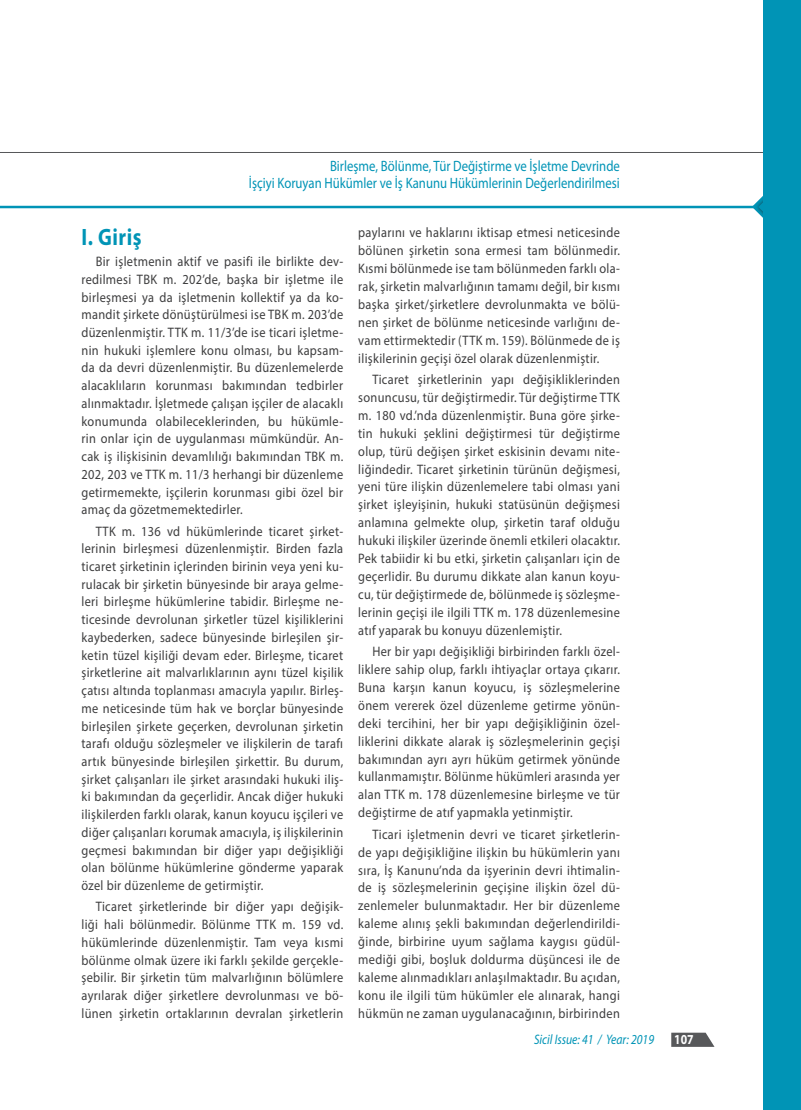
<style>
.page{position:relative;width:801px;height:1110px;background:#fff}
.page>*{position:absolute;margin:0;border:0;box-sizing:border-box;transform-origin:0 0}
.t1{font:700 23.75px "Myriad Pro";letter-spacing:.025em;color:#0094b6;scale:.85 1}
.t2{font:15px/17.5px "Myriad Pro";color:#0094b6;text-align:right;scale:.85 1}
.t3{font:13.75px/17.8px "Myriad Pro";letter-spacing:.025em;color:#3e3e3f;text-align:justify;scale:.9 1}
.t4{font:italic 13.75px "Myriad Pro";color:#0094b6;scale:.85 1}
.t5{font:700 13.75px "Myriad Pro";color:#fff;scale:.85 1}
</style>
<div class="page">
<hr style="left:0;top:152px;width:765px;height:1px;background:#57585a">
<hr style="left:0;top:206px;width:787px;height:2px;background:#0094b6">
<svg style="left:752px;top:196px;width:11px;height:22px"></svg>
<div style="left:763px;top:0;width:38px;height:1109px;background:#0094b6"></div>
<svg style="left:671px;top:1032px;width:43px;height:14px"></svg>
<p class="t2" style="left:249px;top:157px;width:438px">Birleşme, Bölünme, Tür Değiştirme ve İşletme Devrinde<br>İşçiyi Koruyan Hükümler ve İş Kanunu Hükümlerinin Değerlendirilmesi</p>
<h1 class="t1" style="left:81px;top:221px;width:72px">I. Giriş</h1>
<p class="t3" style="left:81px;top:252px;width:292px;text-indent:14px">Bir işletmenin aktif ve pasifi ile birlikte dev&shy;redilmesi TBK m. 202’de, başka bir işletme ile birleşmesi ya da işletmenin kollektif ya da ko&shy;mandit şirkete dönüştürülmesi ise TBK m. 203’de düzenlenmiştir. TTK m. 11/3’de ise ticari işletme&shy;nin hukuki işlemlere konu olması, bu kapsam&shy;da da devri düzenlenmiştir. Bu düzenlemelerde alacaklıların korunması bakımından tedbirler alınmaktadır. İşletmede çalışan işçiler de alacaklı konumunda olabileceklerinden, bu hükümle&shy;rin onlar için de uygulanması mümkündür. An&shy;cak iş ilişkisinin devamlılığı bakımından TBK m.<br>202, 203 ve TTK m. 11/3 herhangi bir düzenleme getirmemekte, işçilerin korunması gibi özel bir amaç da gözetmemektedirler.</p>
<p class="t3" style="left:81px;top:521px;width:292px;text-indent:14px">TTK m. 136 vd hükümlerinde ticaret şirket&shy;lerinin birleşmesi düzenlenmiştir. Birden fazla ticaret şirketinin içlerinden birinin veya yeni ku&shy;rulacak bir şirketin bünyesinde bir araya gelme&shy;leri birleşme hükümlerine tabidir. Birleşme ne&shy;ticesinde devrolunan şirketler tüzel kişiliklerini kaybederken, sadece bünyesinde birleşilen şir&shy;ketin tüzel kişiliği devam eder. Birleşme, ticaret şirketlerine ait malvarlıklarının aynı tüzel kişilik çatısı altında toplanması amacıyla yapılır. Birleş&shy;me neticesinde tüm hak ve borçlar bünyesinde birleşilen şirkete geçerken, devrolunan şirketin tarafı olduğu sözleşmeler ve ilişkilerin de tarafı artık bünyesinde birleşilen şirkettir. Bu durum, şirket çalışanları ile şirket arasındaki hukuki iliş&shy;ki bakımından da geçerlidir. Ancak diğer hukuki ilişkilerden farklı olarak, kanun koyucu işçileri ve diğer çalışanları korumak amacıyla, iş ilişkilerinin geçmesi bakımından bir diğer yapı değişikliği olan bölünme hükümlerine gönderme yaparak özel bir düzenleme de getirmiştir.</p>
<p class="t3" style="left:81px;top:897px;width:292px;text-indent:14px">Ticaret şirketlerinde bir diğer yapı değişik&shy;liği hali bölünmedir. Bölünme TTK m. 159 vd. hükümlerinde düzenlenmiştir. Tam veya kısmi bölünme olmak üzere iki farklı şekilde gerçekle&shy;şebilir. Bir şirketin tüm malvarlığının bölümlere ayrılarak diğer şirketlere devrolunması ve bö&shy;lünen şirketin ortaklarının devralan şirketlerin</p>
<p class="t3" style="left:358px;top:223px;width:292px">paylarını ve haklarını iktisap etmesi neticesinde bölünen şirketin sona ermesi tam bölünmedir.<br>Kısmi bölünmede ise tam bölünmeden farklı ola&shy;rak, şirketin malvarlığının tamamı değil, bir kısmı başka şirket/şirketlere devrolunmakta ve bölü&shy;nen şirket de bölünme neticesinde varlığını de&shy;vam ettirmektedir (TTK m. 159). Bölünmede de iş ilişkilerinin geçişi özel olarak düzenlenmiştir.</p>
<p class="t3" style="left:358px;top:370px;width:292px;text-indent:14px">Ticaret şirketlerinin yapı değişikliklerinden sonuncusu, tür değiştirmedir. Tür değiştirme TTK m. 180 vd.’nda düzenlenmiştir. Buna göre şirke&shy;tin hukuki şeklini değiştirmesi tür değiştirme olup, türü değişen şirket eskisinin devamı nite&shy;liğindedir. Ticaret şirketinin türünün değişmesi, yeni türe ilişkin düzenlemelere tabi olması yani şirket işleyişinin, hukuki statüsünün değişmesi anlamına gelmekte olup, şirketin taraf olduğu hukuki ilişkiler üzerinde önemli etkileri olacaktır.<br>Pek tabiidir ki bu etki, şirketin çalışanları için de geçerlidir. Bu durumu dikkate alan kanun koyu&shy;cu, tür değiştirmede de, bölünmede iş sözleşme&shy;lerinin geçişi ile ilgili TTK m. 178 düzenlemesine atıf yaparak bu konuyu düzenlemiştir.</p>
<p class="t3" style="left:358px;top:642px;width:292px;text-indent:14px">Her bir yapı değişikliği birbirinden farklı özel&shy;liklere sahip olup, farklı ihtiyaçlar ortaya çıkarır.<br>Buna karşın kanun koyucu, iş sözleşmelerine önem vererek özel düzenleme getirme yönün&shy;deki tercihini, her bir yapı değişikliğinin özel&shy;liklerini dikkate alarak iş sözleşmelerinin geçişi bakımından ayrı ayrı hüküm getirmek yönünde kullanmamıştır. Bölünme hükümleri arasında yer alan TTK m. 178 düzenlemesine birleşme ve tür değiştirme de atıf yapmakla yetinmiştir.</p>
<p class="t3" style="left:358px;top:824px;width:292px;text-indent:14px">Ticari işletmenin devri ve ticaret şirketlerin&shy;de yapı değişikliğine ilişkin bu hükümlerin yanı sıra, İş Kanunu’nda da işyerinin devri ihtimalin&shy;de iş sözleşmelerinin geçişine ilişkin özel dü&shy;zenlemeler bulunmaktadır. Her bir düzenleme kaleme alınış şekli bakımından değerlendirildi&shy;ğinde, birbirine uyum sağlama kaygısı güdül&shy;mediği gibi, boşluk doldurma düşüncesi ile de kaleme alınmadıkları anlaşılmaktadır. Bu açıdan, konu ile ilgili tüm hükümler ele alınarak, hangi hükmün ne zaman uygulanacağının, birbirinden</p>
<p class="t4" style="left:534px;top:1030px;width:143px">Sicil Issue: 41 / Year: 2019</p>
<p class="t5" style="left:674px;top:1029px;width:24px">107</p>
</div>
